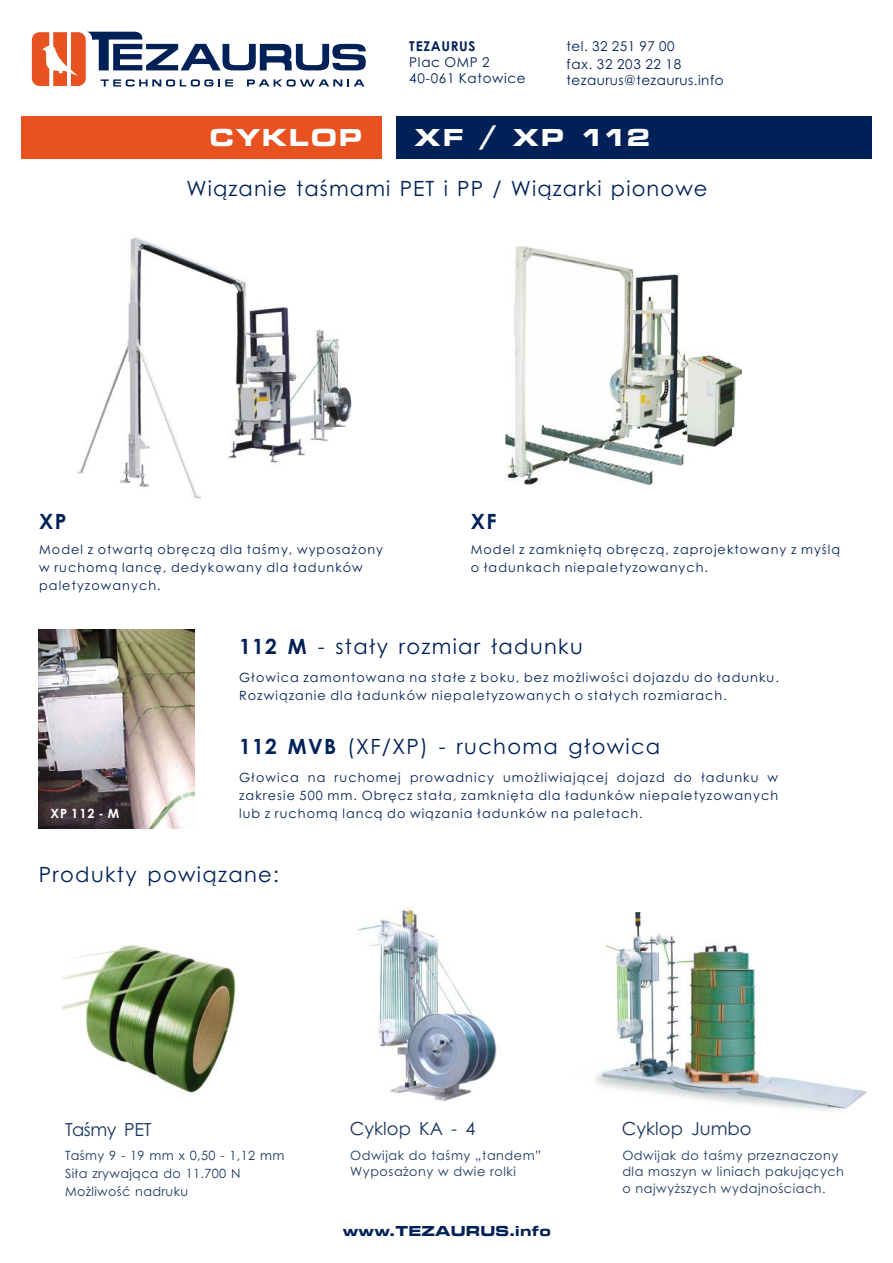
<style>
.page{position:relative;width:893px;height:1263px;background:#fff}
.page>*{position:absolute;margin:0;border:0;box-sizing:border-box;transform-origin:0 0}
.t1{font:700 expanded 25.5px "Microgramma DOT";letter-spacing:.115em;color:#fff}
.t2{font:21px "Century Gothic";letter-spacing:.06em;color:#002157}
.t3{font:700 21px "Century Gothic";color:#002157}
.t4{font:18px "Century Gothic";color:#1c3863}
.t5{font:18px "Century Gothic";letter-spacing:-.02em;color:#1c3863}
.t6{font:700 expanded 15px "Microgramma DOT";letter-spacing:.06em;color:#002157}
.t7{font:13.5px/16px "Century Gothic";letter-spacing:.035em;color:#002157}
.t8{font:700 13.5px "Century Gothic";letter-spacing:.05em;color:#002157}
.t9{font:12.75px/18px "Century Gothic";letter-spacing:.085em;color:#002157}
.t10{font:12.75px/16.6px "Century Gothic";letter-spacing:.045em;color:#1c3863}
.t11{font:12.75px/18px "Century Gothic";letter-spacing:.025em;color:#1c3863}
.t12{font:700 12.75px "Century Gothic";color:#fff}
.s1{font-weight:700}
</style>
<div class="page">
<div style="left:28px;top:29px;width:61px;height:60px;background:linear-gradient(to right,#fff,#fff);border:1px solid #fff;border-radius:9px"></div>
<svg style="left:32px;top:32px;width:334px;height:55px"></svg>
<div style="left:396px;top:116px;width:476px;height:42px;background:#002157"></div>
<div style="left:21px;top:116px;width:361px;height:42px;background:#e85221"></div>
<img style="left:506px;top:246px;width:235px;height:239px">
<img style="left:77px;top:237px;width:275px;height:262px">
<img style="left:39px;top:629px;width:155px;height:199px">
<img style="left:596px;top:912px;width:271px;height:199px">
<img style="left:357px;top:906px;width:140px;height:196px">
<img style="left:62px;top:944px;width:174px;height:150px">
<p class="t8" style="left:409px;top:41px;width:68px">TEZAURUS</p>
<p class="t7" style="left:409px;top:55px;width:118px">Plac OMP 2<br>40-061 Katowice</p>
<p class="t7" style="left:567px;top:39px;width:116px;line-height:17.5px">tel. 32 251 97 00 fax. 32 203 22 18</p>
<p class="t7" style="left:567px;top:73px;width:158px">tezaurus@tezaurus.info</p>
<h1 class="t1" style="left:210px;top:129px;width:153px">CYKLOP</h1>
<h1 class="t1" style="left:415px;top:129px;width:236px">XF / XP 112</h1>
<h2 class="t2" style="left:186px;top:181px;width:523px">Wiązanie taśmami PET i PP / Wiązarki pionowe</h2>
<h2 class="t3" style="left:39px;top:513px;width:29px">XP</h2>
<h2 class="t3" style="left:471px;top:513px;width:27px">XF</h2>
<p class="t9" style="left:39px;top:542px;width:345px">Model z otwartą obręczą dla taśmy, wyposażony w ruchomą lancę, dedykowany dla ładunków paletyzowanych.</p>
<p class="t9" style="left:471px;top:541px;width:371px">Model z zamkniętą obręczą, zaprojektowany z myślą o ładunkach niepaletyzowanych.</p>
<h2 class="t2" style="left:239px;top:638px;width:345px"><span class="s1">112 M</span> - stały rozmiar ładunku</h2>
<p class="t9" style="left:239px;top:670px;width:541px">Głowica zamontowana na stałe z boku, bez możliwości dojazdu do ładunku.<br>Rozwiązanie dla ładunków niepaletyzowanych o stałych rozmiarach.</p>
<p class="t12" style="left:50px;top:808px;width:70px">XP 112 - M</p>
<h2 class="t2" style="left:239px;top:738px;width:423px"><span class="s1">112 MVB</span> (XF/XP) - ruchoma głowica</h2>
<p class="t9" style="left:239px;top:769px;width:541px;text-align:justify">Głowica na ruchomej prowadnicy umożliwiającej dojazd do ładunku w zakresie 500 mm. Obręcz stała, zamknięta dla ładunków niepaletyzowanych lub z ruchomą lancą do wiązania ładunków na paletach.</p>
<h2 class="t2" style="left:39px;top:866px;width:242px">Produkty powiązane:</h2>
<h3 class="t5" style="left:65px;top:1122px;width:88px">Taśmy PET</h3>
<p class="t11" style="left:65px;top:1147px;width:221px">Taśmy 9 - 19 mm x 0,50 - 1,12 mm<br>Siła zrywająca do 11.700 N<br>Możliwość nadruku</p>
<h3 class="t4" style="left:350px;top:1121px;width:127px">Cyklop KA - 4</h3>
<h3 class="t4" style="left:622px;top:1121px;width:131px">Cyklop Jumbo</h3>
<p class="t10" style="left:350px;top:1148px;width:193px">Odwijak do taśmy „tandem”<br>Wyposażony w dwie rolki</p>
<p class="t10" style="left:622px;top:1148px;width:223px">Odwijak do taśmy przeznaczony dla maszyn w liniach pakujących o najwyższych wydajnościach.</p>
<p class="t6" style="left:343px;top:1226px;width:209px">www.TEZAURUS.info</p>
</div>
